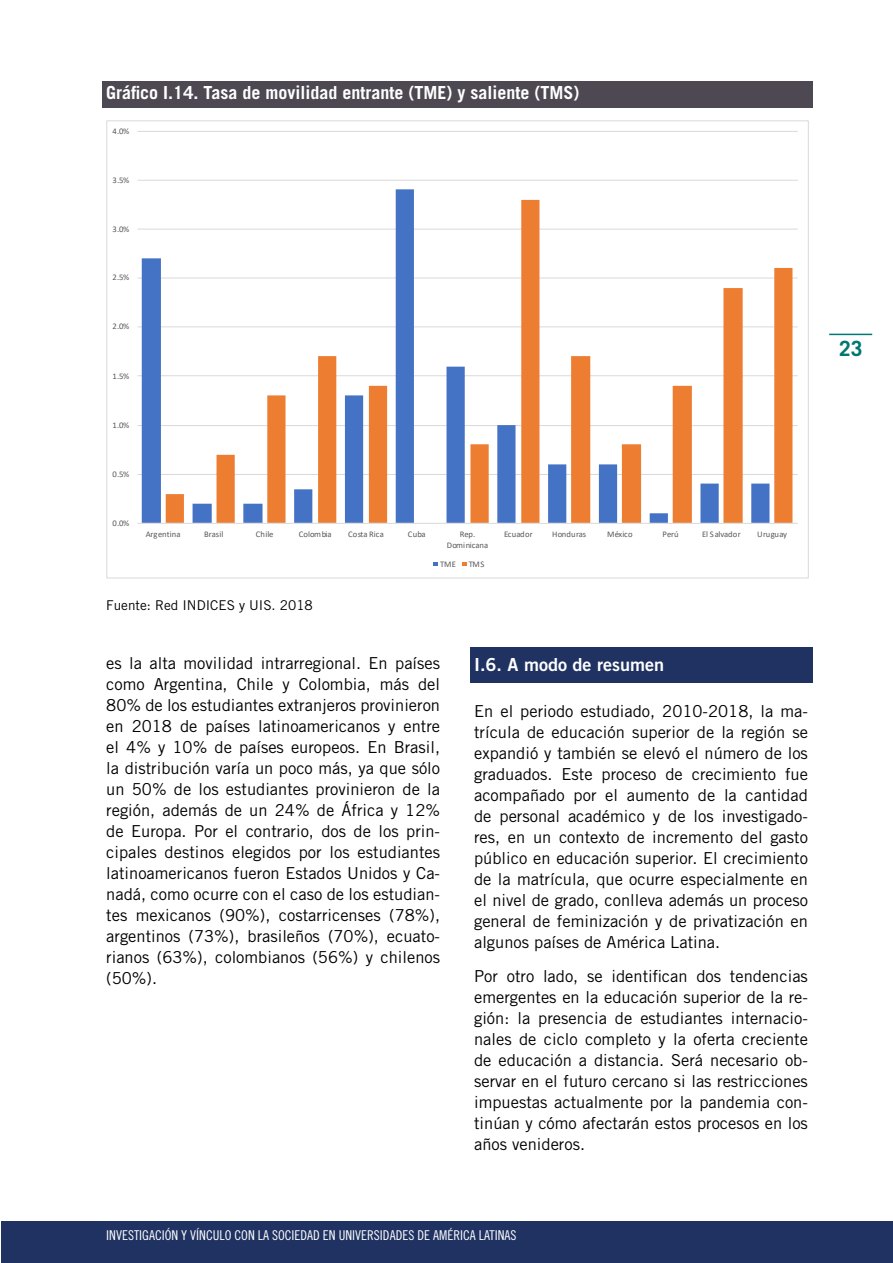
<style>
.page{position:relative;width:893px;height:1263px;background:#fff}
.page>*{position:absolute;margin:0;border:0;box-sizing:border-box;transform-origin:0 0}
.t1{font:700 21px "Trade Gothic";color:#007772}
.t2{font:700 18px "Trade Gothic";color:#fff}
.t3{font:18px "Trade Gothic Bold Two";color:#fff}
.t4{font:16.5px/21px "Trade Gothic";color:#000;text-align:justify}
.t5{font:13.5px "Trade Gothic Cond Eighteen";color:#fff}
.t6{font:13.5px "Trade Gothic";color:#000}
.t7{font:8.55px/10.5px "Calibri";color:#595959;text-align:center}
.t8{font:8.55px "Calibri";letter-spacing:.03em;color:#595959}
.t9{font:8.55px "Calibri";letter-spacing:.025em;color:#595959}
</style>
<div class="page">
<div style="left:1px;top:1221px;width:892px;height:42px;background:#1f3262"></div>
<hr style="left:829px;top:334px;width:43px;height:1px;background:#007772">
<div style="left:470px;top:648px;width:342px;height:35px;background:#1f3262"></div>
<div style="left:102px;top:81px;width:710px;height:26px;background:#4e4853"></div>
<hr style="left:137px;top:474px;width:661px;height:1px;background:#d9d9d9">
<hr style="left:137px;top:425px;width:661px;height:1px;background:#d9d9d9">
<hr style="left:137px;top:375px;width:661px;height:1px;background:#d9d9d9">
<hr style="left:137px;top:326px;width:661px;height:1px;background:#d9d9d9">
<hr style="left:137px;top:277px;width:661px;height:1px;background:#d9d9d9">
<hr style="left:137px;top:229px;width:661px;height:1px;background:#d9d9d9">
<hr style="left:137px;top:180px;width:661px;height:1px;background:#d9d9d9">
<hr style="left:137px;top:131px;width:661px;height:1px;background:#d9d9d9">
<svg style="left:142px;top:189px;width:398px;height:334px"></svg>
<svg style="left:166px;top:200px;width:626px;height:323px"></svg>
<hr style="left:137px;top:523px;width:661px;height:1px;background:#d9d9d9">
<svg style="left:433px;top:562px;width:5px;height:4px"></svg>
<svg style="left:462px;top:562px;width:5px;height:4px"></svg>
<p class="t2" style="left:106px;top:81px;width:475px">Gráfico I.14. Tasa de movilidad entrante (TME) y saliente (TMS)</p>
<p class="t7" style="left:113px;top:125px;width:18px">4.0%</p>
<p class="t7" style="left:113px;top:174px;width:18px">3.5%</p>
<p class="t7" style="left:113px;top:223px;width:18px">3.0%</p>
<p class="t7" style="left:113px;top:272px;width:18px">2.5%</p>
<p class="t7" style="left:113px;top:321px;width:18px">2.0%</p>
<p class="t7" style="left:113px;top:371px;width:18px">1.5%</p>
<p class="t7" style="left:113px;top:420px;width:18px">1.0%</p>
<p class="t7" style="left:113px;top:469px;width:18px">0.5%</p>
<p class="t7" style="left:113px;top:517px;width:18px">0.0%</p>
<p class="t7" style="left:146px;top:529px;width:36px">Argentina</p>
<p class="t7" style="left:204px;top:529px;width:21px">Brasil</p>
<p class="t7" style="left:256px;top:529px;width:19px">Chile</p>
<p class="t7" style="left:299px;top:529px;width:34px">Colombia</p>
<p class="t7" style="left:348px;top:529px;width:37px">Costa Rica</p>
<p class="t7" style="left:408px;top:529px;width:19px">Cuba</p>
<p class="t7" style="left:447px;top:529px;width:43px">Rep.<br>Dominicana</p>
<p class="t9" style="left:504px;top:528px;width:30px">Ecuador</p>
<p class="t8" style="left:552px;top:528px;width:36px">Honduras</p>
<p class="t7" style="left:607px;top:529px;width:27px">México</p>
<p class="t7" style="left:662px;top:529px;width:18px">Perú</p>
<p class="t7" style="left:702px;top:529px;width:40px">El Salvador</p>
<p class="t7" style="left:757px;top:529px;width:31px">Uruguay</p>
<p class="t7" style="left:440px;top:559px;width:17px">TME</p>
<p class="t7" style="left:469px;top:559px;width:17px">TMS</p>
<p class="t6" style="left:106px;top:597px;width:208px">Fuente: Red INDICES y UIS. 2018</p>
<p class="t4" style="left:106px;top:652px;width:335px">es la alta movilidad intrarregional. En países como Argentina, Chile y Colombia, más del 80% de los estudiantes extranjeros provinieron en 2018 de países latinoamericanos y entre el 4% y 10% de países europeos. En Brasil, la distribución varía un poco más, ya que sólo un 50% de los estudiantes provinieron de la región, además de un 24% de África y 12% de Europa. Por el contrario, dos de los prin&shy;cipales destinos elegidos por los estudiantes latinoamericanos fueron Estados Unidos y Ca&shy;nadá, como ocurre con el caso de los estudian&shy;tes mexicanos (90%), costarricenses (78%), argentinos (73%), brasileños (70%), ecuato&shy;rianos (63%), colombianos (56%) y chilenos (50%).</p>
<p class="t3" style="left:474px;top:653px;width:191px">I.6. A modo de resumen</p>
<p class="t4" style="left:474px;top:701px;width:335px">En el periodo estudiado, 2010-2018, la ma&shy;trícula de educación superior de la región se expandió y también se elevó el número de los graduados. Este proceso de crecimiento fue acompañado por el aumento de la cantidad de personal académico y de los investigado&shy;res, en un contexto de incremento del gasto público en educación superior. El crecimiento de la matrícula, que ocurre especialmente en el nivel de grado, conlleva además un proceso general de feminización y de privatización en algunos países de América Latina.</p>
<p class="t4" style="left:474px;top:966px;width:335px">Por otro lado, se identifican dos tendencias emergentes en la educación superior de la re&shy;gión: la presencia de estudiantes internacio&shy;nales de ciclo completo y la oferta creciente de educación a distancia. Será necesario ob&shy;servar en el futuro cercano si las restricciones impuestas actualmente por la pandemia con&shy;tinúan y cómo afectarán estos procesos en los años venideros.</p>
<p class="t5" style="left:106px;top:1227px;width:412px">INVESTIGACIÓN Y VÍNCULO CON LA SOCIEDAD EN UNIVERSIDADES DE AMÉRICA LATINAS</p>
<p class="t1" style="left:839px;top:336px;width:25px">23</p>
</div>
